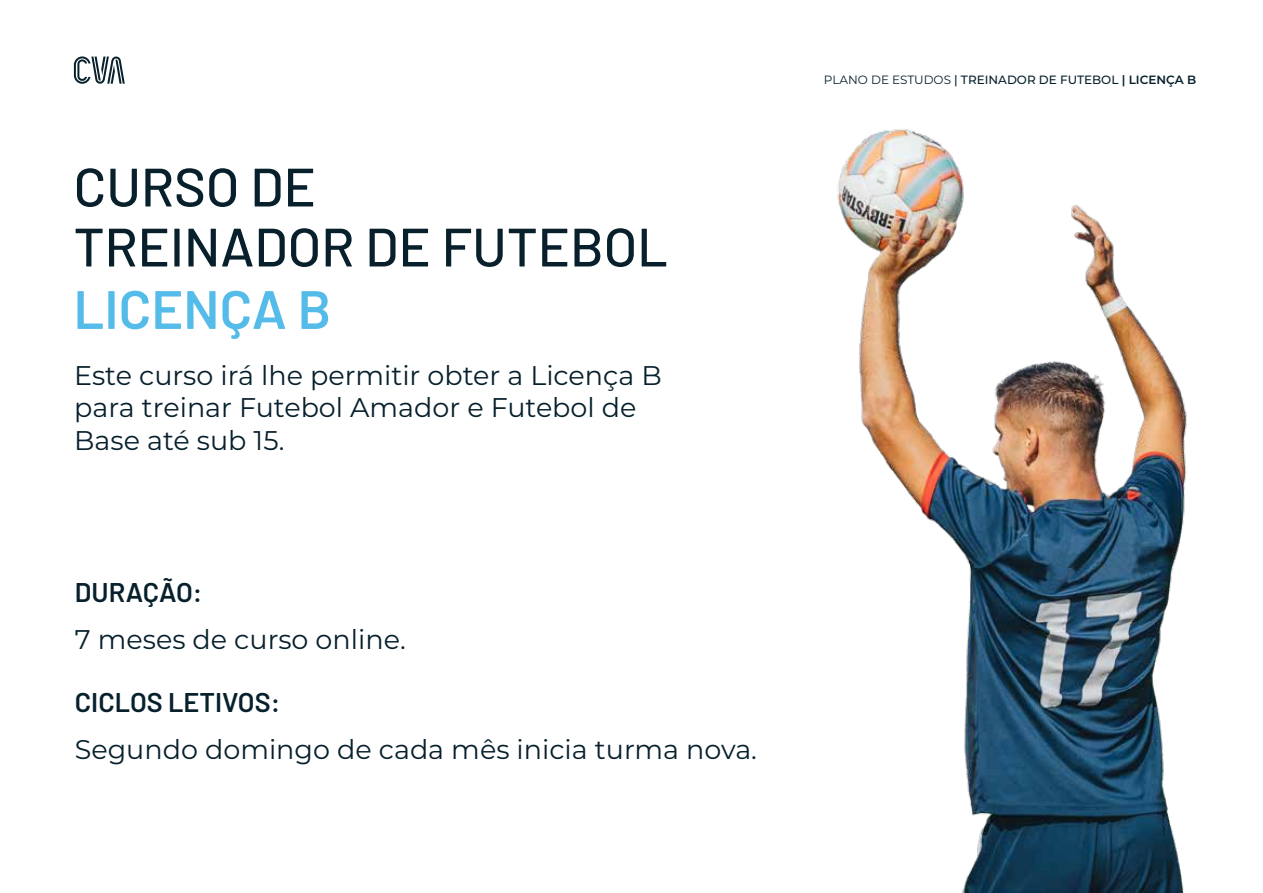
<style>
.page{position:relative;width:1263px;height:893px;background:#fff}
.page>*{position:absolute;margin:0;border:0;box-sizing:border-box;transform-origin:0 0}
.t1{font:500 54px/60px "Barlow";color:#07202c}
.t2{font:600 54px "Barlow";color:#55bce9}
.t3{font:27px/32.4px "Montserrat";color:#07202c}
.t4{font:600 27px "Barlow";color:#07202c}
.t5{font:500 12px "Montserrat";color:#07202c}
.s1{font-weight:400}
.s2{font-weight:600}
</style>
<div class="page">
<img style="left:837px;top:129px;width:350px;height:764px">
<svg style="left:74px;top:56px;width:51px;height:28px"></svg>
<h1 class="t1" style="left:74px;top:153px;width:596px">CURSO DE<br>TREINADOR DE FUTEBOL</h1>
<h1 class="t2" style="left:74px;top:270px;width:259px">LICENÇA B</h1>
<p class="t3" style="left:74px;top:358px;width:589px">Este curso irá lhe permitir obter a Licença B para treinar Futebol Amador e Futebol de<br>Base até sub 15.</p>
<p class="t4" style="left:75px;top:572px;width:129px">DURAÇÃO:</p>
<p class="t3" style="left:75px;top:622px;width:332px">7 meses de curso online.</p>
<p class="t4" style="left:75px;top:683px;width:207px">CICLOS LETIVOS:</p>
<p class="t3" style="left:75px;top:732px;width:684px">Segundo domingo de cada mês inicia turma nova.</p>
<p class="t5" style="left:824px;top:71px;width:374px"><span class="s1">PLANO DE ESTUDOS</span> | TREINADOR DE FUTEBOL <span class="s2">| LICENÇA B</span></p>
</div>
